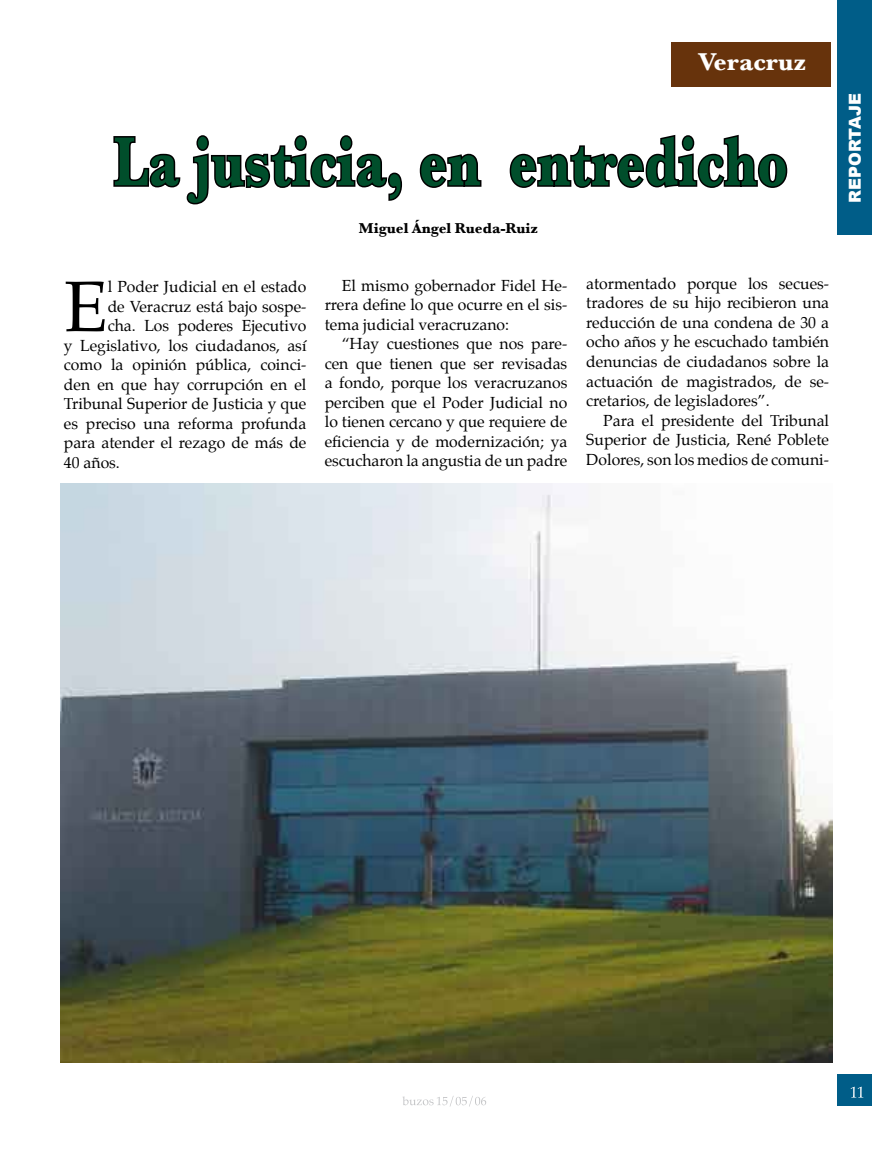
<style>
.page{position:relative;width:893px;height:1149px;background:#fff}
.page>*{position:absolute;margin:0;border:0;box-sizing:border-box;transform-origin:0 0}
.t1{font:700 72px "Baskerville";letter-spacing:.01em;color:#004e2b;scale:.75 1}
.t2{font:71.7px "Palatino";color:#000}
.t3{font:700 25.5px "Baskerville";color:#fff}
.t4{font:900 16.5px "Arial";color:#fff}
.t5{font:15.75px/19.5px "Palatino";color:#000;text-align:justify}
.t6{font:700 15px "Baskerville";color:#000}
</style>
<div class="page">
<div style="left:838px;top:0;width:34px;height:234px;background:#005d88"></div>
<div style="left:838px;top:1074px;width:34px;height:31px;background:#005d88"></div>
<svg style="left:851px;top:1086px;width:11px;height:11px"></svg>
<svg style="left:403px;top:1096px;width:83px;height:10px"></svg>
<svg style="left:113px;top:135px;width:290px;height:70px"></svg>
<svg style="left:419px;top:153px;width:63px;height:35px"></svg>
<svg style="left:509px;top:134px;width:279px;height:54px"></svg>
<div style="left:671px;top:43px;width:160px;height:44px;background:#67330c"></div>
<img style="left:61px;top:483px;width:771px;height:579px">
<h3 class="t3" style="left:698px;top:47px;width:109px">Veracruz</h3>
<h1 class="t1" style="left:114px;top:119px;width:900px">La justicia, en entredicho</h1>
<h2 class="t2" style="left:64px;top:247px;width:45px">E</h2>
<p class="t5" style="left:108px;top:277px;width:200px">l Poder Judicial en el estado</p>
<p class="t5" style="left:108px;top:296px;width:200px">de Veracruz está bajo sospe-</p>
<p class="t5" style="left:108px;top:316px;width:200px">cha. Los poderes Ejecutivo</p>
<p class="t5" style="left:64px;top:335px;width:244px">y Legislativo, los ciudadanos, así</p>
<p class="t5" style="left:64px;top:355px;width:244px">como la opinión pública, coinci-</p>
<p class="t5" style="left:64px;top:374px;width:244px">den en que hay corrupción en el</p>
<p class="t5" style="left:64px;top:394px;width:244px">Tribunal Superior de Justicia y que</p>
<p class="t5" style="left:64px;top:413px;width:244px">es preciso una reforma profunda</p>
<p class="t5" style="left:64px;top:433px;width:244px">para atender el rezago de más de</p>
<p class="t5" style="left:64px;top:452px;width:57px">40 años.</p>
<p class="t6" style="left:359px;top:219px;width:181px">Miguel Ángel Rueda-Ruiz</p>
<p class="t5" style="left:325px;top:275px;width:244px;text-indent:17px">El mismo gobernador Fidel He&shy;rrera define lo que ocurre en el sis&shy;tema judicial veracruzano:</p>
<p class="t5" style="left:325px;top:334px;width:244px;text-indent:17px">“Hay cuestiones que nos pare&shy;cen que tienen que ser revisadas a fondo, porque los veracruzanos perciben que el Poder Judicial no lo tienen cercano y que requiere de eficiencia y de modernización; ya escucharon la angustia de un padre</p>
<p class="t5" style="left:586px;top:273px;width:244px">atormentado porque los secues&shy;tradores de su hijo recibieron una reducción de una condena de 30 a ocho años y he escuchado también denuncias de ciudadanos sobre la actuación de magistrados, de se&shy;cretarios, de legisladores”.</p>
<p class="t5" style="left:586px;top:410px;width:244px;text-indent:17px">Para el presidente del Tribunal Superior de Justicia, René Poblete Dolores, son los medios de comuni-</p>
<p class="t4" style="left:843px;top:203px;width:111px;rotate:-90deg">REPORTAJE</p>
</div>
